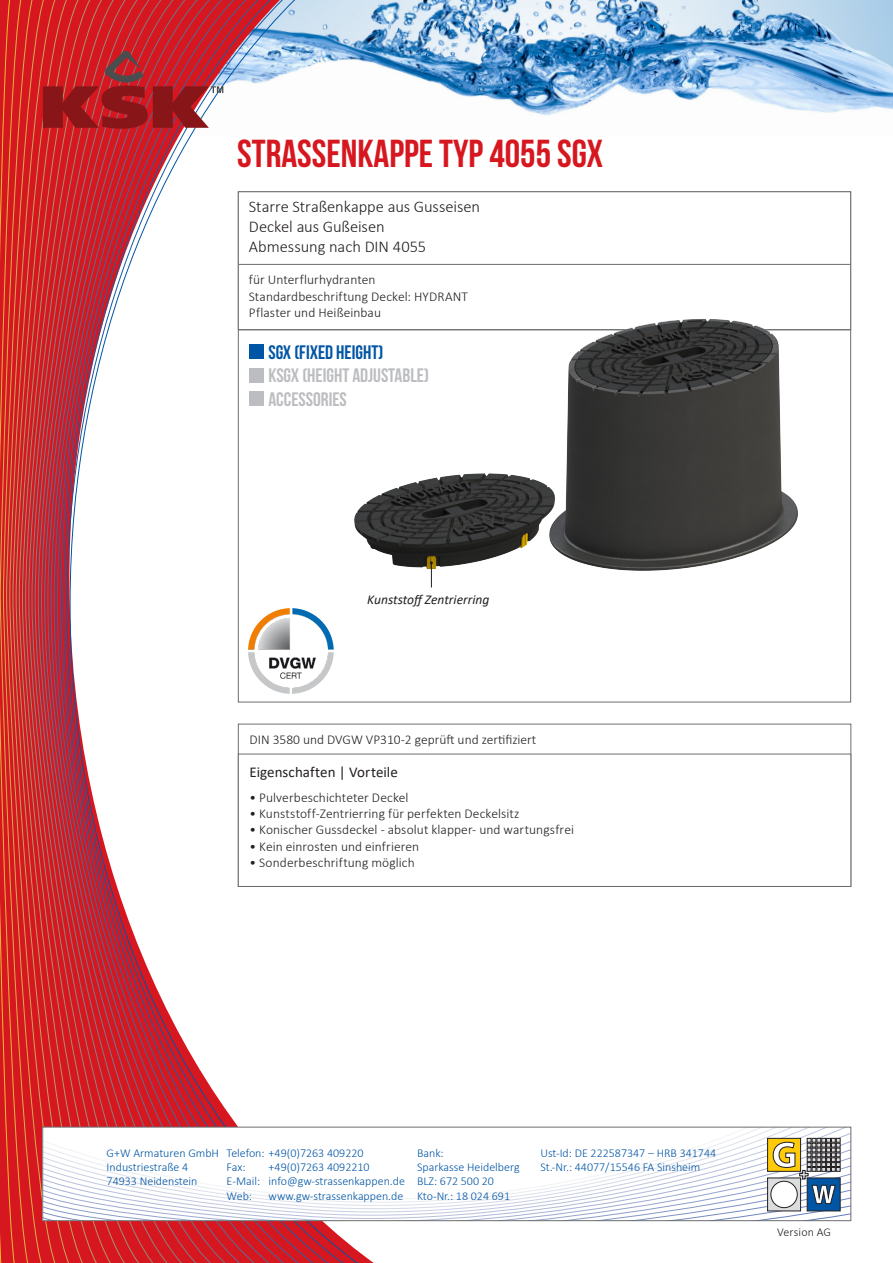
<style>
.page{position:relative;width:893px;height:1263px;background:#fff}
.page>*{position:absolute;margin:0;border:0;box-sizing:border-box;transform-origin:0 0}
.t1{font:39px "Bebas Neue";color:#d7171f}
.t2{font:19.5px "Bebas Neue";color:#bcbdc0}
.t3{font:19.5px "Bebas Neue";color:#0155a5}
.Body_copy{font:300 16.5px "Calibri";letter-spacing:-.005em;color:#231f20}
.Body_copy-2{font:15px "Calibri";color:#231f20}
.Body_copy-3{font:300 13.5px "Calibri";letter-spacing:.005em;color:#231f20}
.body_copy_bullet{font:300 13.5px "Calibri";letter-spacing:.005em;color:#231f20}
.t4{font:italic 13.5px "Calibri";color:#231f20}
.t5{font:300 12px "Calibri";color:#0155a5}
.body_copy_bullet-2{font:300 12px "Calibri";letter-spacing:.01em;color:#231f20}
</style>
<div class="page">
<img style="left:395px;top:0;width:498px;height:116px">
<svg style="left:317px;top:0;width:15px;height:1263px"></svg>
<svg style="left:302px;top:0;width:15px;height:1263px"></svg>
<svg style="left:287px;top:0;width:15px;height:1263px"></svg>
<svg style="left:272px;top:0;width:15px;height:1263px"></svg>
<svg style="left:257px;top:0;width:15px;height:1263px"></svg>
<svg style="left:242px;top:0;width:15px;height:1263px"></svg>
<svg style="left:227px;top:0;width:15px;height:1263px"></svg>
<svg style="left:213px;top:0;width:14px;height:1263px"></svg>
<svg style="left:198px;top:0;width:15px;height:1263px"></svg>
<svg style="left:183px;top:0;width:15px;height:1263px"></svg>
<svg style="left:168px;top:0;width:15px;height:1263px"></svg>
<svg style="left:153px;top:0;width:15px;height:1263px"></svg>
<svg style="left:138px;top:0;width:15px;height:1263px"></svg>
<svg style="left:123px;top:0;width:15px;height:1263px"></svg>
<svg style="left:108px;top:0;width:15px;height:1263px"></svg>
<svg style="left:93px;top:0;width:15px;height:1263px"></svg>
<svg style="left:78px;top:0;width:15px;height:1263px"></svg>
<svg style="left:63px;top:0;width:15px;height:1263px;background:#be3c48"></svg>
<svg style="left:48px;top:0;width:15px;height:1263px;background:#c12c35"></svg>
<svg style="left:33px;top:0;width:15px;height:1263px;background:#c92f31"></svg>
<svg style="left:0;top:0;width:33px;height:1263px;background:#d33129"></svg>
<svg style="left:43px;top:51px;width:180px;height:82px;background:#b22e34"></svg>
<div style="left:238px;top:192px;width:613px;height:510px;background:#fff;border:1px solid #6c6d70"></div>
<div style="left:238px;top:724px;width:613px;height:163px;background:#fff;border:1px solid #6c6d70"></div>
<div style="left:238px;top:754px;width:613px;height:133px;background:#fff;border:1px solid #6c6d70"></div>
<div style="left:249px;top:344px;width:15px;height:15px;background:#0155a5"></div>
<div style="left:249px;top:368px;width:15px;height:15px;background:#bcbdc0"></div>
<div style="left:249px;top:391px;width:15px;height:15px;background:#bcbdc0"></div>
<div style="left:238px;top:192px;width:613px;height:138px;background:#fff"></div>
<hr style="left:238px;top:329px;width:612px;height:1px;background:#6c6d70">
<hr style="left:238px;top:264px;width:613px;height:1px;background:#6c6d70">
<img style="left:442px;top:249px;width:410px;height:450px">
<img style="left:248px;top:608px;width:86px;height:86px;border-radius:43px">
<img style="left:308px;top:401px;width:257px;height:240px">
<svg style="left:430px;top:561px;width:3px;height:26px"></svg>
<svg style="left:45px;top:1129px;width:804px;height:6px"></svg>
<svg style="left:45px;top:1135px;width:802px;height:3px"></svg>
<div style="left:43px;top:1127px;width:808px;height:94px;border:1px solid #6c6d70"></div>
<svg style="left:43px;top:1138px;width:808px;height:83px"></svg>
<p class="t1" style="left:237px;top:133px;width:367px">STRASSENKAPPE TYP 4055 SGX</p>
<p class="Body_copy" style="left:249px;top:197px;width:233px">Starre Straßenkappe aus Gusseisen</p>
<p class="Body_copy" style="left:249px;top:217px;width:137px">Deckel aus Gußeisen</p>
<p class="Body_copy" style="left:249px;top:236px;width:179px">Abmessung nach DIN 4055</p>
<p class="body_copy_bullet" style="left:249px;top:272px;width:128px">für Unterflurhydranten</p>
<p class="body_copy_bullet" style="left:249px;top:288px;width:221px">Standardbeschriftung Deckel: HYDRANT</p>
<p class="body_copy_bullet" style="left:249px;top:304px;width:134px">Pflaster und Heißeinbau</p>
<p class="t3" style="left:268px;top:342px;width:116px">SGX (FIXED HEIGHT)</p>
<p class="t2" style="left:268px;top:365px;width:162px">KSGX (HEIGHT ADJUSTABLE)</p>
<p class="t2" style="left:268px;top:388px;width:80px">ACCESSORIES</p>
<p class="t4" style="left:367px;top:590px;width:124px">Kunststoff Zentrierring</p>
<p class="Body_copy-3" style="left:249px;top:731px;width:288px">DIN 3580 und DVGW VP310-2 geprüft und zertifiziert</p>
<p class="Body_copy-2" style="left:249px;top:761px;width:150px">Eigenschaften | Vorteile</p>
<p class="Body_copy-3" style="left:249px;top:789px;width:161px">• Pulverbeschichteter Deckel</p>
<p class="Body_copy-3" style="left:249px;top:805px;width:272px">• Kunststoff-Zentrierring für perfekten Deckelsitz</p>
<p class="Body_copy-3" style="left:249px;top:821px;width:326px">• Konischer Gussdeckel - absolut klapper- und wartungsfrei</p>
<p class="Body_copy-3" style="left:249px;top:838px;width:171px">• Kein einrosten und einfrieren</p>
<p class="Body_copy-3" style="left:249px;top:854px;width:167px">• Sonderbeschriftung möglich</p>
<p class="t5" style="left:107px;top:1145px;width:258px">G+W Armaturen GmbH Telefon: +49(0)7263 409220</p>
<p class="t5" style="left:417px;top:1145px;width:28px">Bank:</p>
<p class="t5" style="left:540px;top:1145px;width:177px">Ust-Id: DE 222587347 – HRB 341744</p>
<p class="t5" style="left:107px;top:1159px;width:83px">Industriestraße 4</p>
<p class="t5" style="left:227px;top:1159px;width:20px">Fax:</p>
<p class="t5" style="left:269px;top:1159px;width:103px">+49(0)7263 4092210</p>
<p class="t5" style="left:417px;top:1159px;width:104px">Sparkasse Heidelberg</p>
<p class="t5" style="left:540px;top:1159px;width:162px">St.-Nr.: 44077/15546 FA Sinsheim</p>
<p class="t5" style="left:107px;top:1174px;width:92px">74933 Neidenstein</p>
<p class="t5" style="left:227px;top:1174px;width:269px">E-Mail: info@gw-strassenkappen.de BLZ: 672 500 20</p>
<p class="t5" style="left:227px;top:1188px;width:27px">Web:</p>
<p class="t5" style="left:269px;top:1188px;width:243px">www.gw-strassenkappen.de Kto-Nr.: 18 024 691</p>
<p class="body_copy_bullet-2" style="left:777px;top:1224px;width:56px">Version AG</p>
</div>
